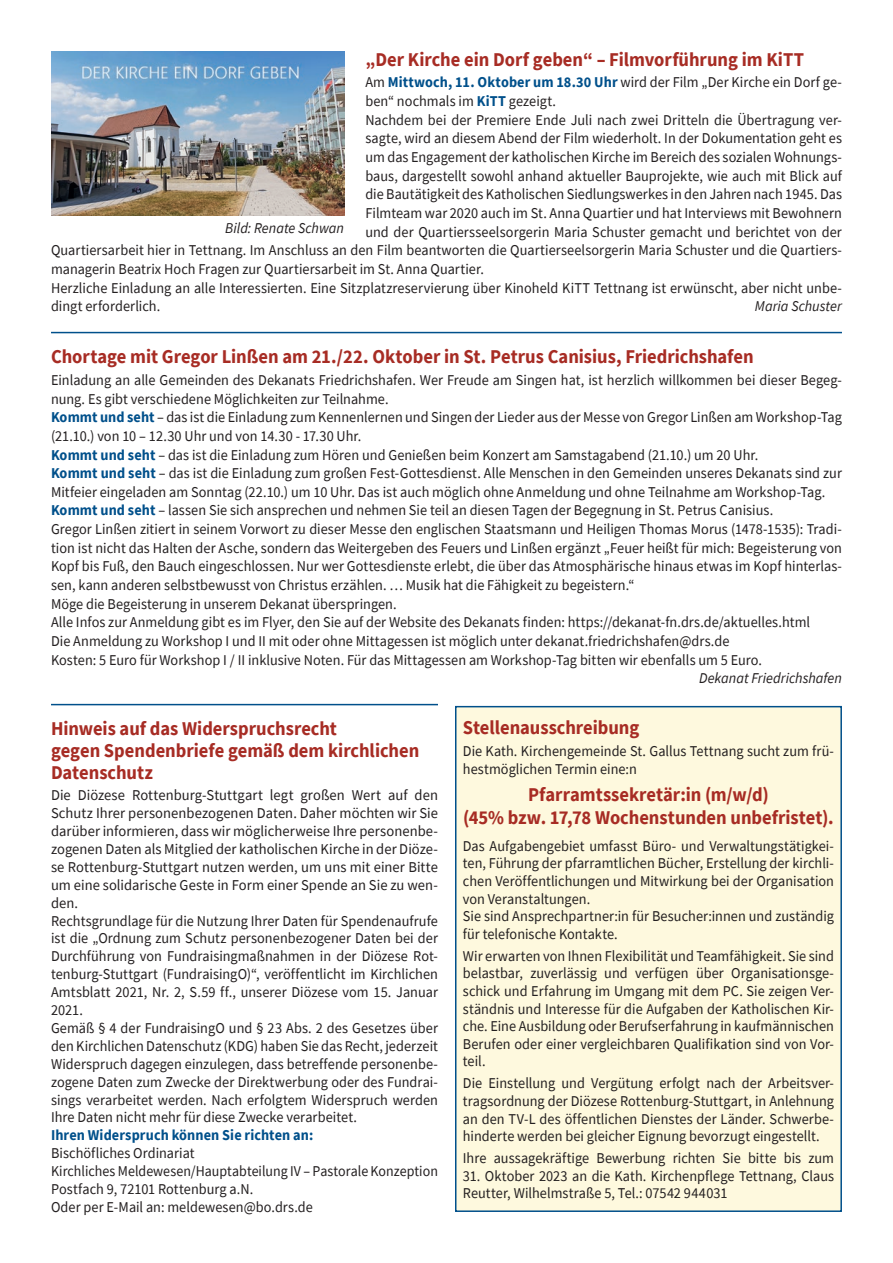
<style>
.page{position:relative;width:893px;height:1263px;background:#fff}
.page>*{position:absolute;margin:0;border:0;box-sizing:border-box;transform-origin:0 0}
.t1{font:700 19.5px/22px "Source Sans Pro";color:#a72c24;scale:.95 1}
.t2{font:15px/18.6px "Source Sans Pro";color:#231f20;scale:.95 1}
.t3{font:15px/17.9px "Source Sans Pro";color:#231f20}
.t4{font:italic 15px "Source Sans Pro";color:#231f20;scale:.95 1}
.t5{font:700 15px "Source Sans Pro";letter-spacing:.005em;color:#00508b;scale:.95 1}
.s1{font-weight:700;color:#00508b}
</style>
<div class="page">
<hr style="left:51px;top:332px;width:791px;height:1px;background:#00508b">
<hr style="left:51px;top:704px;width:387px;height:1px;background:#00508b">
<img style="left:51px;top:51px;width:293px;height:165px">
<div style="left:456px;top:707px;width:385px;height:504px;background:#fef9de"></div>
<div style="left:455px;top:706px;width:387px;height:506px;border:2px solid #00508b"></div>
<h1 class="t1" style="left:365px;top:48px;width:463px">„Der Kirche ein Dorf geben“ – Filmvorführung im KiTT</h1>
<p class="t2" style="left:365px;top:73px;width:503px">Am <span class="s1">Mittwoch, 11. Oktober um 18.30 Uhr</span> wird der Film „Der Kirche ein Dorf ge-</p>
<p class="t2" style="left:365px;top:92px;width:202px">ben“ nochmals im <span class="s1">KiTT</span> gezeigt.</p>
<p class="t2" style="left:365px;top:110px;width:503px">Nachdem bei der Premiere Ende Juli nach zwei Dritteln die Übertragung ver-</p>
<p class="t2" style="left:365px;top:129px;width:503px">sagte, wird an diesem Abend der Film wiederholt. In der Dokumentation geht es</p>
<p class="t2" style="left:365px;top:148px;width:503px">um das Engagement der katholischen Kirche im Bereich des sozialen Wohnungs-</p>
<p class="t2" style="left:365px;top:166px;width:503px">baus, dargestellt sowohl anhand aktueller Bauprojekte, wie auch mit Blick auf</p>
<p class="t2" style="left:365px;top:185px;width:503px">die Bautätigkeit des Katholischen Siedlungswerkes in den Jahren nach 1945. Das</p>
<p class="t2" style="left:365px;top:204px;width:503px">Filmteam war 2020 auch im St. Anna Quartier und hat Interviews mit Bewohnern</p>
<p class="t2" style="left:365px;top:222px;width:503px">und der Quartiersseelsorgerin Maria Schuster gemacht und berichtet von der</p>
<p class="t2" style="left:51px;top:241px;width:834px">Quartiersarbeit hier in Tettnang. Im Anschluss an den Film beantworten die Quartierseelsorgerin Maria Schuster und die Quartiers-</p>
<p class="t2" style="left:51px;top:260px;width:457px">managerin Beatrix Hoch Fragen zur Quartiersarbeit im St. Anna Quartier.</p>
<p class="t2" style="left:51px;top:278px;width:834px">Herzliche Einladung an alle Interessierten. Eine Sitzplatzreservierung über Kinoheld KiTT Tettnang ist erwünscht, aber nicht unbe-</p>
<p class="t2" style="left:51px;top:297px;width:117px">dingt erforderlich.</p>
<p class="t4" style="left:755px;top:297px;width:93px">Maria Schuster</p>
<h1 class="t1" style="left:51px;top:345px;width:741px">Chortage mit Gregor Linßen am 21./22. Oktober in St. Petrus Canisius, Friedrichshafen</h1>
<p class="t2" style="left:51px;top:371px;width:834px">Einladung an alle Gemeinden des Dekanats Friedrichshafen. Wer Freude am Singen hat, ist herzlich willkommen bei dieser Begeg&shy;nung. Es gibt verschiedene Möglichkeiten zur Teilnahme.<br><span class="s1">Kommt und seht</span> – das ist die Einladung zum Kennenlernen und Singen der Lieder aus der Messe von Gregor Linßen am Workshop-Tag (21.10.) von 10 – 12.30 Uhr und von 14.30 - 17.30 Uhr.<br><span class="s1">Kommt und seht</span> – das ist die Einladung zum Hören und Genießen beim Konzert am Samstagabend (21.10.) um 20 Uhr.<br><span class="s1">Kommt und seht</span> – das ist die Einladung zum großen Fest-Gottesdienst. Alle Menschen in den Gemeinden unseres Dekanats sind zur Mitfeier eingeladen am Sonntag (22.10.) um 10 Uhr. Das ist auch möglich ohne Anmeldung und ohne Teilnahme am Workshop-Tag.<br><span class="s1">Kommt und seht</span> – lassen Sie sich ansprechen und nehmen Sie teil an diesen Tagen der Begegnung in St. Petrus Canisius.<br>Gregor Linßen zitiert in seinem Vorwort zu dieser Messe den englischen Staatsmann und Heiligen Thomas Morus (1478-1535): Tradi&shy;tion ist nicht das Halten der Asche, sondern das Weitergeben des Feuers und Linßen ergänzt „Feuer heißt für mich: Begeisterung von Kopf bis Fuß, den Bauch eingeschlossen. Nur wer Gottesdienste erlebt, die über das Atmosphärische hinaus etwas im Kopf hinterlas&shy;sen, kann anderen selbstbewusst von Christus erzählen. … Musik hat die Fähigkeit zu begeistern.“<br>Möge die Begeisterung in unserem Dekanat überspringen.<br>Alle Infos zur Anmeldung gibt es im Flyer, den Sie auf der Website des Dekanats finden: https://dekanat-fn.drs.de/aktuelles.html<br>Die Anmeldung zu Workshop I und II mit oder ohne Mittagessen ist möglich unter dekanat.friedrichshafen@drs.de<br>Kosten: 5 Euro für Workshop I / II inklusive Noten. Für das Mittagessen am Workshop-Tag bitten wir ebenfalls um 5 Euro.</p>
<p class="t4" style="left:699px;top:669px;width:152px">Dekanat Friedrichshafen</p>
<h1 class="t1" style="left:51px;top:717px;width:389px">Hinweis auf das Widerspruchsrecht<br>gegen Spendenbriefe gemäß dem kirchlichen<br>Datenschutz</h1>
<p class="t3" style="left:51px;top:786px;width:388px">Die Diözese Rottenburg-Stuttgart legt großen Wert auf den Schutz Ihrer personenbezogenen Daten. Daher möchten wir Sie darüber informieren, dass wir möglicherweise Ihre personenbe&shy;zogenen Daten als Mitglied der katholischen Kirche in der Diöze&shy;se Rottenburg-Stuttgart nutzen werden, um uns mit einer Bitte um eine solidarische Geste in Form einer Spende an Sie zu wen&shy;den.<br>Rechtsgrundlage für die Nutzung Ihrer Daten für Spendenaufrufe ist die „Ordnung zum Schutz personenbezogener Daten bei der Durchführung von Fundraisingmaßnahmen in der Diözese Rot&shy;tenburg-Stuttgart (FundraisingO)“, veröffentlicht im Kirchlichen Amtsblatt 2021, Nr. 2, S.59 ff., unserer Diözese vom 15. Januar 2021.<br>Gemäß § 4 der FundraisingO und § 23 Abs. 2 des Gesetzes über den Kirchlichen Datenschutz (KDG) haben Sie das Recht, jederzeit Widerspruch dagegen einzulegen, dass betreffende personenbe&shy;zogene Daten zum Zwecke der Direktwerbung oder des Fundrai&shy;sings verarbeitet werden. Nach erfolgtem Widerspruch werden Ihre Daten nicht mehr für diese Zwecke verarbeitet.</p>
<p class="t5" style="left:51px;top:1125px;width:278px">Ihren Widerspruch können Sie richten an:</p>
<p class="t2" style="left:51px;top:1144px;width:409px;line-height:17.9px">Bischöfliches Ordinariat<br>Kirchliches Meldewesen/Hauptabteilung IV – Pastorale Konzeption Postfach 9, 72101 Rottenburg a.N.<br>Oder per E-Mail an: meldewesen@bo.drs.de</p>
<p class="t4" style="left:225px;top:218px;width:127px">Bild: Renate Schwan</p>
<h1 class="t1" style="left:463px;top:716px;width:187px">Stellenausschreibung</h1>
<p class="t2" style="left:463px;top:742px;width:392px;line-height:17.7px">Die Kath. Kirchengemeinde St. Gallus Tettnang sucht zum frü&shy;hestmöglichen Termin eine:n</p>
<h1 class="t1" style="left:463px;top:783px;width:392px;line-height:23.2px;text-align:center">Pfarramtssekretär:in (m/w/d)<br>(45% bzw. 17,78 Wochenstunden unbefristet).</h1>
<p class="t2" style="left:463px;top:837px;width:392px;line-height:17.7px">Das Aufgabengebiet umfasst Büro- und Verwaltungstätigkei&shy;ten, Führung der pfarramtlichen Bücher, Erstellung der kirchli&shy;chen Veröffentlichungen und Mitwirkung bei der Organisation von Veranstaltungen.<br>Sie sind Ansprechpartner:in für Besucher:innen und zuständig für telefonische Kontakte.</p>
<p class="t2" style="left:463px;top:947px;width:392px;line-height:17.7px;text-align:justify">Wir erwarten von Ihnen Flexibilität und Teamfähigkeit. Sie sind belastbar, zuverlässig und verfügen über Organisationsge&shy;schick und Erfahrung im Umgang mit dem PC. Sie zeigen Ver&shy;ständnis und Interesse für die Aufgaben der Katholischen Kir&shy;che. Eine Ausbildung oder Berufserfahrung in kaufmännischen Berufen oder einer vergleichbaren Qualifikation sind von Vor&shy;teil.</p>
<p class="t2" style="left:463px;top:1074px;width:392px;line-height:17.5px;text-align:justify">Die Einstellung und Vergütung erfolgt nach der Arbeitsver&shy;tragsordnung der Diözese Rottenburg-Stuttgart, in Anlehnung an den TV-L des öffentlichen Dienstes der Länder. Schwerbe&shy;hinderte werden bei gleicher Eignung bevorzugt eingestellt.</p>
<p class="t2" style="left:463px;top:1148px;width:392px">Ihre aussagekräftige Bewerbung richten Sie bitte bis zum</p>
<p class="t2" style="left:463px;top:1167px;width:392px;line-height:17.5px">31. Oktober 2023 an die Kath. Kirchenpflege Tettnang, Claus<br>Reutter, Wilhelmstraße 5, Tel.: 07542 944031</p>
</div>
